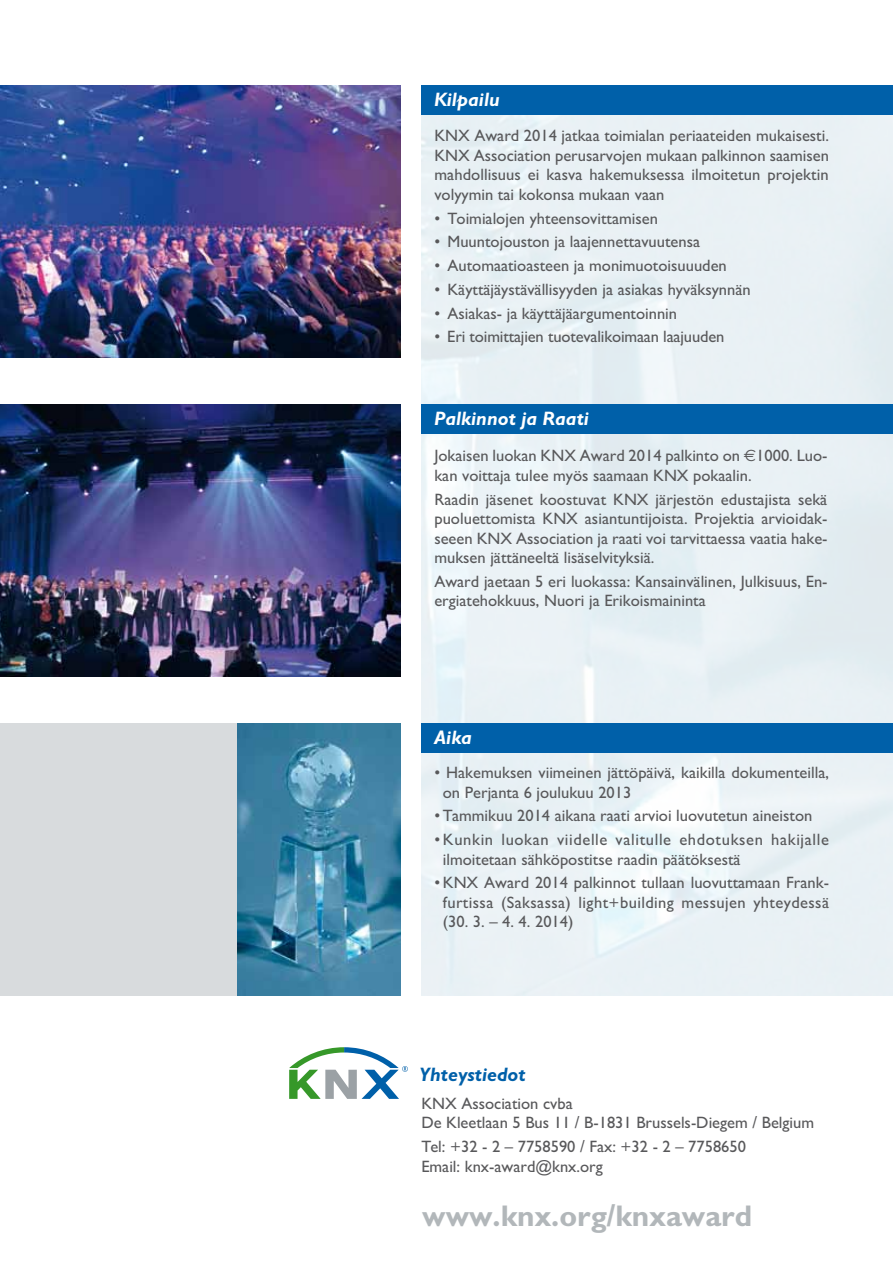
<style>
.page{position:relative;width:893px;height:1263px;background:#fff}
.page>*{position:absolute;margin:0;border:0;box-sizing:border-box;transform-origin:0 0}
.t1{font:700 30px "M Gill Sans";color:#b2b7ba}
.t2{font:italic 700 19.5px "M Gill Sans";color:#fff}
.t3{font:italic 700 19.5px "M Gill Sans";color:#0060a9}
.t4{font:16.5px/19.5px "M Gill Sans";color:#58585a}
.t5{font:16.5px/19.5px "M Gill Sans";letter-spacing:.04em;color:#58585a}
.s1{font-family:"Euro Sans"}
</style>
<div class="page">
<svg style="left:289px;top:1047px;width:119px;height:52px"></svg>
<img style="left:0;top:404px;width:400px;height:272px">
<img style="left:0;top:85px;width:400px;height:272px">
<div style="left:421px;top:404px;width:472px;height:30px;background:#0060a9"></div>
<div style="left:421px;top:723px;width:472px;height:30px;background:#0060a9"></div>
<div style="left:421px;top:85px;width:472px;height:30px;background:#0060a9"></div>
<div style="left:0;top:723px;width:400px;height:272px;background:#d8dbdd"></div>
<img style="left:238px;top:723px;width:162px;height:272px">
<p class="t2" style="left:434px;top:88px;width:67px">Kilpailu</p>
<p class="t4" style="left:434px;top:126px;width:396px;text-align:justify">KNX Award 2014 jatkaa toimialan periaateiden mukaisesti.<br>KNX Association perusarvojen mukaan palkinnon saamisen mahdollisuus ei kasva hakemuksessa ilmoitetun projektin volyymin tai kokonsa mukaan vaan</p>
<p class="t4" style="left:434px;top:208px;width:225px">• Toimialojen yhteensovittamisen</p>
<p class="t4" style="left:434px;top:232px;width:267px">• Muuntojouston ja laajennettavuutensa</p>
<p class="t4" style="left:434px;top:256px;width:294px">• Automaatioasteen ja monimuotoisuuuden</p>
<p class="t4" style="left:434px;top:280px;width:318px">• Käyttäjäystävällisyyden ja asiakas hyväksynnän</p>
<p class="t4" style="left:434px;top:304px;width:244px">• Asiakas- ja käyttäjäargumentoinnin</p>
<p class="t4" style="left:434px;top:327px;width:291px">• Eri toimittajien tuotevalikoimaan laajuuden</p>
<p class="t2" style="left:434px;top:407px;width:156px">Palkinnot ja Raati</p>
<p class="t4" style="left:434px;top:446px;width:395px">Jokaisen luokan KNX Award 2014 palkinto on <span class="s1">€</span>1000. Luo&shy;kan voittaja tulee myös saamaan KNX pokaalin.</p>
<p class="t4" style="left:434px;top:489px;width:395px;text-align:justify">Raadin jäsenet koostuvat KNX järjestön edustajista sekä puoluettomista KNX asiantuntijoista. Projektia arvioidak&shy;seeen KNX Association ja raati voi tarvittaessa vaatia hake&shy;muksen jättäneeltä lisäselvityksiä.</p>
<p class="t4" style="left:434px;top:572px;width:395px">Award jaetaan 5 eri luokassa: Kansainvälinen, Julkisuus, En&shy;ergiatehokkuus, Nuori ja Erikoismaininta</p>
<p class="t2" style="left:434px;top:726px;width:39px">Aika</p>
<p class="t4" style="left:443px;top:763px;width:388px;text-indent:-8px">• Hakemuksen viimeinen jättöpäivä, kaikilla dokumenteilla, on Perjanta 6 joulukuu 2013</p>
<p class="t4" style="left:434px;top:806px;width:379px">• Tammikuu 2014 aikana raati arvioi luovutetun aineiston</p>
<p class="t5" style="left:443px;top:830px;width:388px;text-indent:-8px">• Kunkin luokan viidelle valitulle ehdotuksen hakijalle ilmoitetaan sähköpostitse raadin päätöksestä</p>
<p class="t4" style="left:443px;top:873px;width:388px;text-align:justify;text-indent:-8px">• KNX Award 2014 palkinnot tullaan luovuttamaan Frank&shy;furtissa (Saksassa) light+building messujen yhteydessä (30. 3. – 4. 4. 2014)</p>
<p class="t3" style="left:419px;top:1063px;width:108px">Yhteystiedot</p>
<p class="t4" style="left:421px;top:1094px;width:394px">KNX Association cvba<br>De Kleetlaan 5 Bus 11 / B-1831 Brussels-Diegem / Belgium</p>
<p class="t4" style="left:421px;top:1137px;width:326px">Tel: +32 - 2 – 7758590 / Fax: +32 - 2 – 7758650<br>Email: knx-award@knx.org</p>
<h1 class="t1" style="left:422px;top:1199px;width:331px">www.knx.org/knxaward</h1>
</div>
